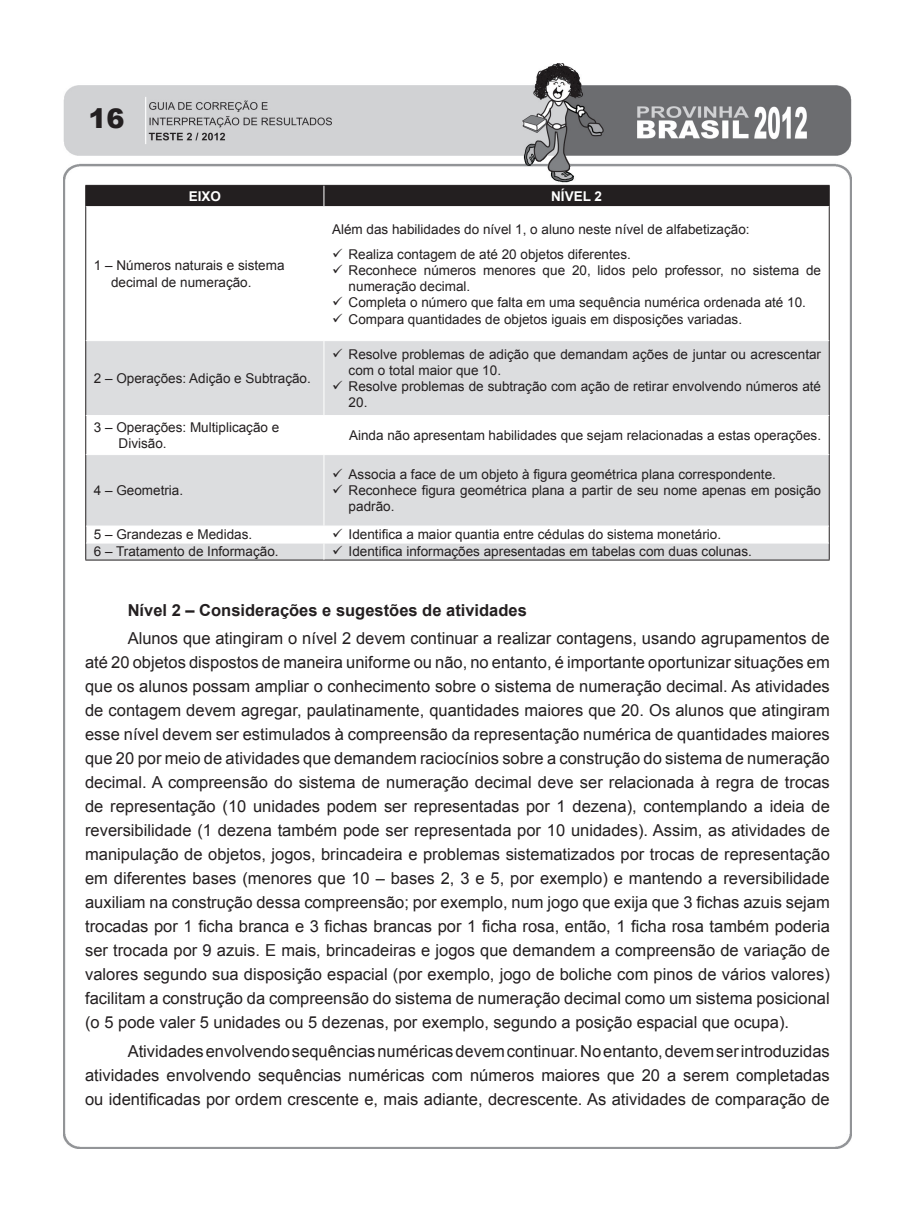
<style>
.page{position:relative;width:915px;height:1212px;background:#fff}
.page>*{position:absolute;margin:0;border:0;box-sizing:border-box;transform-origin:0 0}
.t1{font:900 27px "Arial";color:#231f20}
._03_-_Texto{font:16.5px/24px "Arial";color:#231f20;text-align:justify}
._03_-_Texto-2{font:700 16.5px "Arial";color:#231f20}
.t2{font:13.5px/16.2px "Arial";color:#231f20}
.t3{font:700 13.5px "Arial";color:#fff}
</style>
<div class="page">
<img style="left:64px;top:64px;width:786px;height:1084px">
<svg style="left:86px;top:341px;width:742px;height:219px;fill:#dcdddf"></svg>
<hr style="left:85px;top:207px;width:1px;height:134px;background:#231f20">
<hr style="left:828px;top:207px;width:1px;height:134px;background:#231f20">
<hr style="left:85px;top:341px;width:1px;height:74px;background:#231f20">
<hr style="left:828px;top:341px;width:1px;height:74px;background:#231f20">
<hr style="left:85px;top:415px;width:1px;height:40px;background:#231f20">
<hr style="left:828px;top:415px;width:1px;height:40px;background:#231f20">
<hr style="left:85px;top:455px;width:1px;height:71px;background:#231f20">
<hr style="left:828px;top:455px;width:1px;height:71px;background:#231f20">
<svg style="left:85px;top:526px;width:1px;height:34px"></svg>
<svg style="left:828px;top:526px;width:1px;height:34px"></svg>
<hr style="left:85px;top:560px;width:239px;height:1px;background:#231f20">
<hr style="left:324px;top:560px;width:505px;height:1px;background:#231f20">
<div style="left:85px;top:185px;width:744px;height:22px;background:#231f20"></div>
<hr style="left:323px;top:207px;width:1px;height:133px;background:#fff">
<hr style="left:323px;top:341px;width:1px;height:74px;background:#fff">
<hr style="left:323px;top:416px;width:1px;height:38px;background:#fff">
<hr style="left:323px;top:455px;width:1px;height:71px;background:#fff">
<svg style="left:323px;top:527px;width:1px;height:33px"></svg>
<hr style="left:86px;top:206px;width:238px;height:1px;background:#fff">
<hr style="left:324px;top:206px;width:504px;height:1px;background:#fff">
<hr style="left:86px;top:340px;width:238px;height:1px;background:#fff">
<hr style="left:324px;top:340px;width:504px;height:1px;background:#fff">
<hr style="left:86px;top:415px;width:238px;height:1px;background:#fff">
<hr style="left:324px;top:415px;width:504px;height:1px;background:#fff">
<hr style="left:86px;top:454px;width:238px;height:1px;background:#fff">
<hr style="left:324px;top:454px;width:504px;height:1px;background:#fff">
<hr style="left:86px;top:526px;width:238px;height:1px;background:#fff">
<hr style="left:324px;top:526px;width:504px;height:1px;background:#fff">
<hr style="left:86px;top:543px;width:238px;height:1px;background:#fff">
<hr style="left:324px;top:543px;width:504px;height:1px;background:#fff">
<svg style="left:342px;top:259px;width:14px;height:1px"></svg>
<svg style="left:342px;top:275px;width:14px;height:1px"></svg>
<svg style="left:342px;top:307px;width:14px;height:1px"></svg>
<svg style="left:342px;top:323px;width:14px;height:1px"></svg>
<svg style="left:342px;top:359px;width:14px;height:1px"></svg>
<svg style="left:342px;top:391px;width:14px;height:1px"></svg>
<svg style="left:342px;top:479px;width:14px;height:1px"></svg>
<svg style="left:342px;top:495px;width:14px;height:1px"></svg>
<svg style="left:342px;top:539px;width:14px;height:1px"></svg>
<svg style="left:342px;top:556px;width:14px;height:1px"></svg>
<h1 class="t1" style="left:89px;top:99px;width:38px">16</h1>
<p class="t3" style="left:189px;top:187px;width:34px">EIXO</p>
<p class="t3" style="left:551px;top:187px;width:52px">NÍVEL 2</p>
<p class="t2" style="left:111px;top:258px;width:175px;text-indent:-17px">1 – Números naturais e sistema decimal de numeração.</p>
<p class="t2" style="left:94px;top:370px;width:218px">2 – Operações: Adição e Subtração.</p>
<p class="t2" style="left:332px;top:221px;width:419px">Além das habilidades do nível 1, o aluno neste nível de alfabetização:</p>
<p class="t2" style="left:332px;top:246px;width:300px">✓ Realiza contagem de até 20 objetos diferentes.</p>
<p class="t2" style="left:348px;top:262px;width:474px;text-indent:-17px">✓ Reconhece números menores que 20, lidos pelo professor, no sistema de numeração decimal.</p>
<p class="t2" style="left:332px;top:295px;width:475px">✓ Completa o número que falta em uma sequência numérica ordenada até 10.</p>
<p class="t2" style="left:332px;top:311px;width:411px">✓ Compara quantidades de objetos iguais em disposições variadas.</p>
<p class="t2" style="left:348px;top:346px;width:474px;text-indent:-17px">✓ Resolve problemas de adição que demandam ações de juntar ou acrescentar com o total maior que 10.</p>
<p class="t2" style="left:348px;top:378px;width:474px;text-indent:-17px">✓ Resolve problemas de subtração com ação de retirar envolvendo números até<br>20.</p>
<p class="t2" style="left:119px;top:419px;width:162px;text-indent:-25px">3 – Operações: Multiplicação e<br>Divisão.</p>
<p class="t2" style="left:349px;top:427px;width:473px">Ainda não apresentam habilidades que sejam relacionadas a estas operações.</p>
<p class="t2" style="left:94px;top:482px;width:91px">4 – Geometria.</p>
<p class="t2" style="left:332px;top:466px;width:445px">✓ Associa a face de um objeto à figura geométrica plana correspondente.</p>
<p class="t2" style="left:348px;top:482px;width:474px;text-indent:-17px">✓ Reconhece figura geométrica plana a partir de seu nome apenas em posição padrão.</p>
<p class="t2" style="left:94px;top:527px;width:160px">5 – Grandezas e Medidas.</p>
<p class="t2" style="left:332px;top:527px;width:390px">✓ Identifica a maior quantia entre cédulas do sistema monetário.</p>
<p class="t2" style="left:94px;top:544px;width:186px">6 – Tratamento de Informação.</p>
<p class="t2" style="left:332px;top:544px;width:421px">✓ Identifica informações apresentadas em tabelas com duas colunas.</p>
<p class="_03_-_Texto-2" style="left:128px;top:599px;width:400px">Nível 2 – Considerações e sugestões de atividades</p>
<p class="_03_-_Texto" style="left:85px;top:626px;width:746px;text-indent:43px">Alunos que atingiram o nível 2 devem continuar a realizar contagens, usando agrupamentos de até 20 objetos dispostos de maneira uniforme ou não, no entanto, é importante oportunizar situações em que os alunos possam ampliar o conhecimento sobre o sistema de numeração decimal. As atividades de contagem devem agregar, paulatinamente, quantidades maiores que 20. Os alunos que atingiram esse nível devem ser estimulados à compreensão da representação numérica de quantidades maiores que 20 por meio de atividades que demandem raciocínios sobre a construção do sistema de numeração decimal. A compreensão do sistema de numeração decimal deve ser relacionada à regra de trocas de representação (10 unidades podem ser representadas por 1 dezena), contemplando a ideia de reversibilidade (1 dezena também pode ser representada por 10 unidades). Assim, as atividades de manipulação de objetos, jogos, brincadeira e problemas sistematizados por trocas de representação em diferentes bases (menores que 10 – bases 2, 3 e 5, por exemplo) e mantendo a reversibilidade auxiliam na construção dessa compreensão; por exemplo, num jogo que exija que 3 fichas azuis sejam trocadas por 1 ficha branca e 3 fichas brancas por 1 ficha rosa, então, 1 ficha rosa também poderia ser trocada por 9 azuis. E mais, brincadeiras e jogos que demandem a compreensão de variação de valores segundo sua disposição espacial (por exemplo, jogo de boliche com pinos de vários valores) facilitam a construção da compreensão do sistema de numeração decimal como um sistema posicional (o 5 pode valer 5 unidades ou 5 dezenas, por exemplo, segundo a posição espacial que ocupa).</p>
<p class="_03_-_Texto" style="left:85px;top:1039px;width:746px;text-indent:43px">Atividades envolvendo sequências numéricas devem continuar. No entanto, devem ser introduzidas atividades envolvendo sequências numéricas com números maiores que 20 a serem completadas ou identificadas por ordem crescente e, mais adiante, decrescente. As atividades de comparação de</p>
</div>
